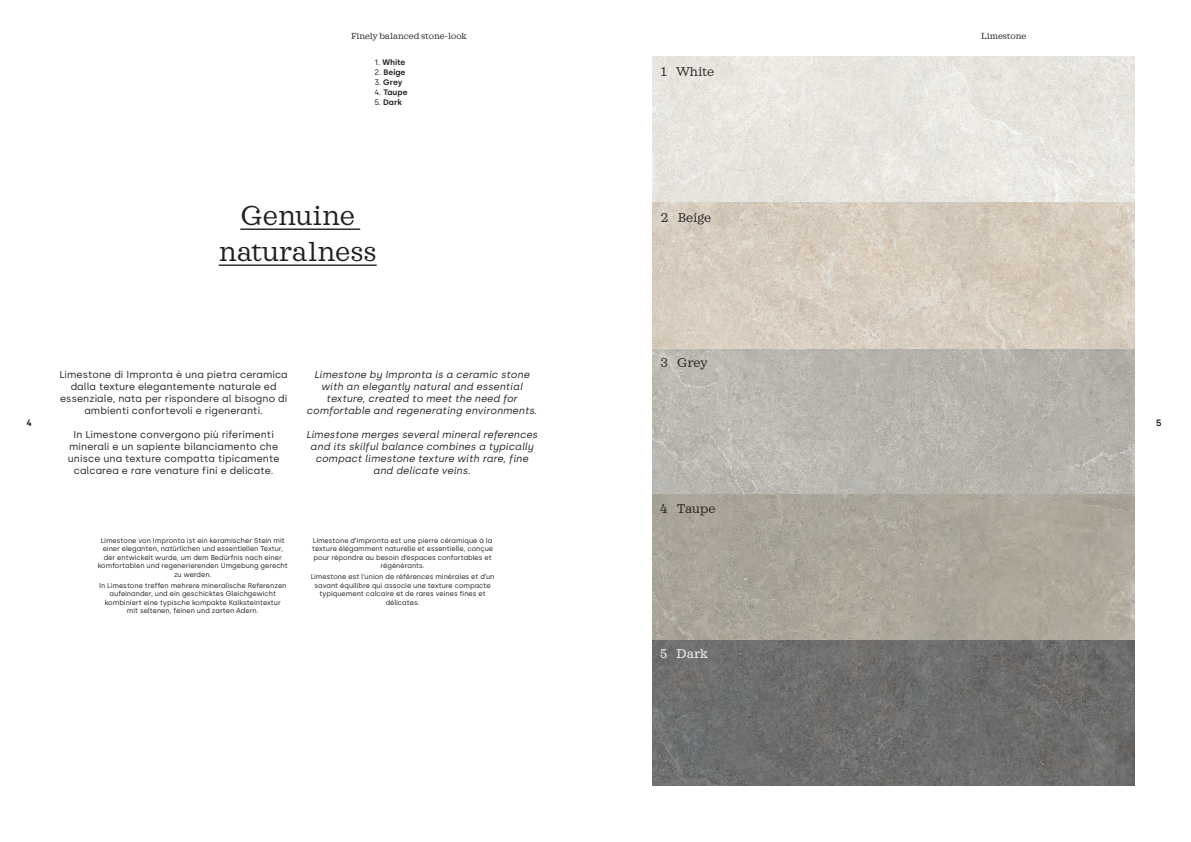
<style>
.page{position:relative;width:1191px;height:842px;background:#fff}
.page>*{position:absolute;margin:0;border:0;box-sizing:border-box;transform-origin:0 0}
.t1{font:28px "Sagona";color:#231f20}
.t2{font:13px "Sagona";letter-spacing:-.01em;color:#231f20}
.t3{font:13px "Sagona";color:#fff}
.t4{font:10px/12px "Silka";letter-spacing:.01em;color:#231f20;text-align:center}
.t5{font:italic 10px/12px "Silka";letter-spacing:.01em;color:#231f20;text-align:center}
.t6{font:9px "Sagona";color:#231f20}
.t7{font:9px "Silka";color:#231f20}
.t8{font:600 8px "Silka";color:#231f20}
.t9{font:7px/8.4px "Silka";color:#231f20;text-align:center}
.s1{font-weight:400}
</style>
<div class="page">
<hr style="left:240px;top:228px;width:120px;height:2px;background:#231f20">
<hr style="left:219px;top:264px;width:158px;height:2px;background:#231f20">
<img style="left:652px;top:57px;width:482px;height:728px">
<p class="t6" style="left:351px;top:30px;width:117px">Finely balanced stone-look</p>
<p class="t6" style="left:981px;top:30px;width:47px">Limestone</p>
<p class="t8" style="left:374px;top:57px;width:33px"><span class="s1">1.</span> White</p>
<p class="t8" style="left:374px;top:67px;width:33px"><span class="s1">2.</span> Beige</p>
<p class="t8" style="left:374px;top:77px;width:29px"><span class="s1">3.</span> Grey</p>
<p class="t8" style="left:374px;top:87px;width:35px"><span class="s1">4.</span> Taupe</p>
<p class="t8" style="left:374px;top:97px;width:29px"><span class="s1">5.</span> Dark</p>
<p class="t2" style="left:660px;top:63px;width:55px">1 White</p>
<p class="t1" style="left:240px;top:199px;width:116px">Genuine</p>
<p class="t1" style="left:219px;top:235px;width:159px">naturalness</p>
<p class="t2" style="left:661px;top:210px;width:52px">2 Beige</p>
<p class="t2" style="left:661px;top:355px;width:48px">3 Grey</p>
<p class="t4" style="left:60px;top:368px;width:230px">Limestone di Impronta è una pietra ceramica dalla texture elegantemente naturale ed essenziale, nata per rispondere al bisogno di ambienti confortevoli e rigeneranti.</p>
<p class="t4" style="left:68px;top:428px;width:213px">In Limestone convergono più riferimenti minerali e un sapiente bilanciamento che unisce una texture compatta tipicamente calcarea e rare venature fini e delicate.</p>
<p class="t5" style="left:307px;top:368px;width:232px">Limestone by Impronta is a ceramic stone with an elegantly natural and essential texture, created to meet the need for comfortable and regenerating environments.</p>
<p class="t5" style="left:306px;top:428px;width:233px">Limestone merges several mineral references and its skilful balance combines a typically compact limestone texture with rare, fine and delicate veins.</p>
<p class="t7" style="left:26px;top:418px;width:7px">4</p>
<p class="t7" style="left:1156px;top:418px;width:7px">5</p>
<p class="t9" style="left:98px;top:536px;width:192px">Limestone von Impronta ist ein keramischer Stein mit einer eleganten, natürlichen und essentiellen Textur, der entwickelt wurde, um dem Bedürfnis nach einer komfortablen und regenerierenden Umgebung gerecht zu werden.</p>
<p class="t9" style="left:99px;top:581px;width:189px">In Limestone treffen mehrere mineralische Referenzen aufeinander, und ein geschicktes Gleichgewicht kombiniert eine typische kompakte Kalksteintextur</p>
<p class="t9" style="left:127px;top:606px;width:133px">mit seltenen, feinen und zarten Adern.</p>
<p class="t9" style="left:312px;top:536px;width:183px">Limestone d’Impronta est une pierre céramique à la texture élégamment naturelle et essentielle, conçue pour répondre au besoin d’espaces confortables et régénérants.</p>
<p class="t9" style="left:311px;top:573px;width:185px">Limestone est l’union de références minérales et d’un savant équilibre qui associe une texture compacte typiquement calcaire et de rares veines fines et délicates.</p>
<p class="t2" style="left:660px;top:501px;width:57px">4 Taupe</p>
<p class="t3" style="left:660px;top:646px;width:49px">5 Dark</p>
</div>
